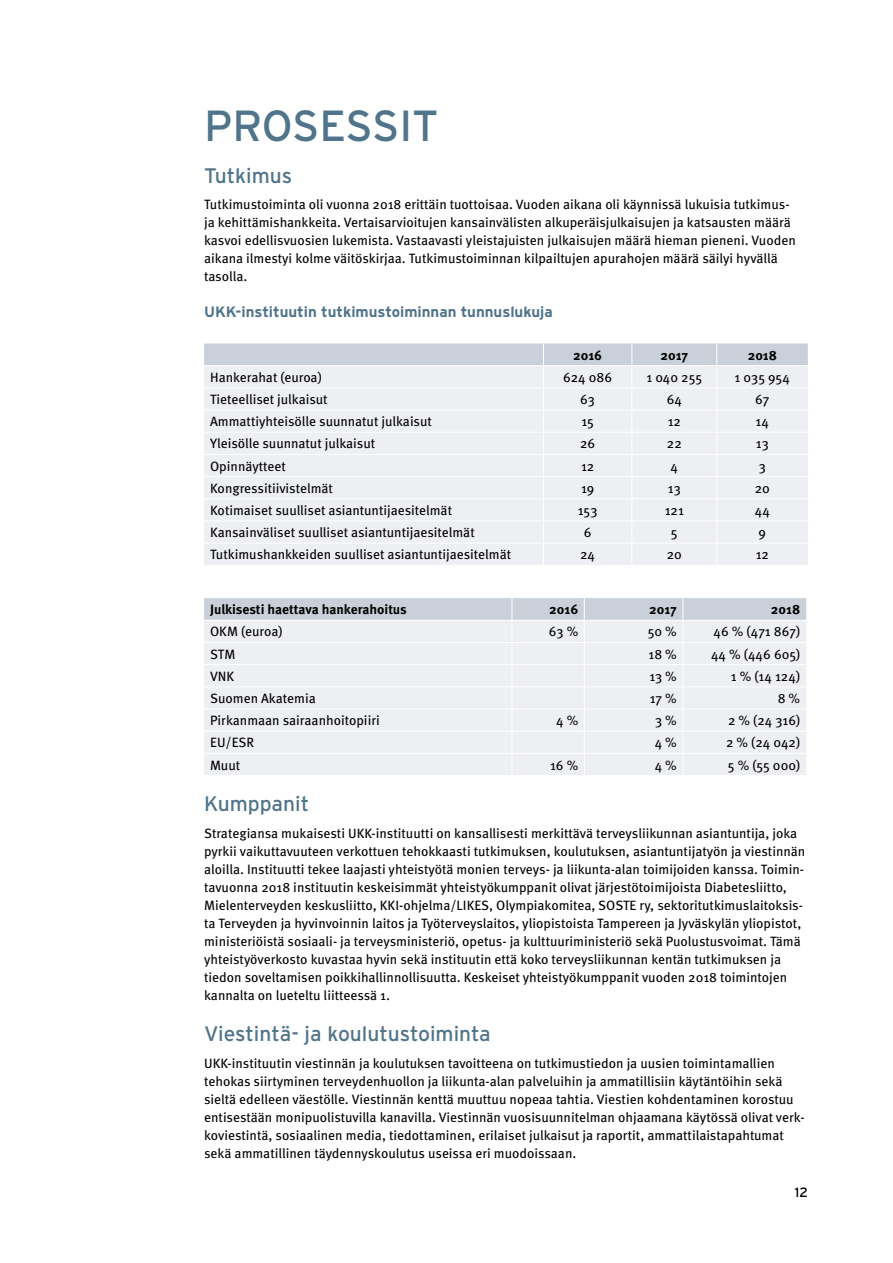
<style>
.page{position:relative;width:893px;height:1263px;background:#fff}
.page>*{position:absolute;margin:0;border:0;box-sizing:border-box;transform-origin:0 0}
.t1{font:43.5px "Interstate";letter-spacing:-.005em;color:#50748a}
.t2{font:21px "Interstate";color:#50748a}
.t3{font:700 15px "Interstate";color:#50748a}
.t4{font:13.5px/18px "Meta OT";color:#000}
.t5{font:700 13.5px "Meta OT";color:#000}
.t6{font:13.5px "Interstate";color:#000}
</style>
<div class="page">
<svg style="left:204px;top:343px;width:604px;height:222px"></svg>
<hr style="left:204px;top:365px;width:339px;height:1px;background:#fff">
<hr style="left:543px;top:365px;width:89px;height:1px;background:#fff">
<hr style="left:632px;top:365px;width:85px;height:1px;background:#fff">
<hr style="left:717px;top:365px;width:91px;height:1px;background:#fff">
<svg style="left:204px;top:598px;width:602px;height:177px"></svg>
<hr style="left:204px;top:620px;width:308px;height:1px;background:#fff">
<hr style="left:512px;top:620px;width:72px;height:1px;background:#fff">
<hr style="left:584px;top:620px;width:99px;height:1px;background:#fff">
<hr style="left:683px;top:620px;width:123px;height:1px;background:#fff">
<h1 class="t1" style="left:204px;top:99px;width:236px">PROSESSIT</h1>
<h2 class="t2" style="left:204px;top:162px;width:90px">Tutkimus</h2>
<p class="t4" style="left:204px;top:195px;width:593px">Tutkimustoiminta oli vuonna 2018 erittäin tuottoisaa. Vuoden aikana oli käynnissä lukuisia tutkimus&shy;ja kehittämishankkeita. Vertaisarvioitujen kansainvälisten alkuperäisjulkaisujen ja katsausten määrä kasvoi edellisvuosien lukemista. Vastaavasti yleistajuisten julkaisujen määrä hieman pieneni. Vuoden aikana ilmestyi kolme väitöskirjaa. Tutkimustoiminnan kilpailtujen apurahojen määrä säilyi hyvällä tasolla.</p>
<p class="t3" style="left:204px;top:303px;width:350px">UKK-instituutin tutkimustoiminnan tunnuslukuja</p>
<p class="t5" style="left:573px;top:346px;width:31px">2016</p>
<p class="t5" style="left:660px;top:346px;width:29px">2017</p>
<p class="t5" style="left:748px;top:346px;width:31px">2018</p>
<p class="t4" style="left:210px;top:368px;width:113px">Hankerahat (euroa)</p>
<p class="t4" style="left:563px;top:368px;width:51px">624 086</p>
<p class="t4" style="left:646px;top:368px;width:57px">1 040 255</p>
<p class="t4" style="left:735px;top:368px;width:57px">1 035 954</p>
<p class="t4" style="left:210px;top:390px;width:119px">Tieteelliset julkaisut</p>
<p class="t4" style="left:580px;top:390px;width:16px">63</p>
<p class="t4" style="left:667px;top:390px;width:17px">64</p>
<p class="t4" style="left:755px;top:390px;width:16px">67</p>
<p class="t4" style="left:210px;top:413px;width:223px">Ammattiyhteisölle suunnatut julkaisut</p>
<p class="t4" style="left:581px;top:413px;width:14px">15</p>
<p class="t4" style="left:668px;top:413px;width:15px">12</p>
<p class="t4" style="left:756px;top:413px;width:15px">14</p>
<p class="t4" style="left:210px;top:435px;width:167px">Yleisölle suunnatut julkaisut</p>
<p class="t4" style="left:580px;top:435px;width:17px">26</p>
<p class="t4" style="left:667px;top:435px;width:16px">22</p>
<p class="t4" style="left:756px;top:435px;width:14px">13</p>
<p class="t4" style="left:210px;top:457px;width:77px">Opinnäytteet</p>
<p class="t4" style="left:581px;top:457px;width:15px">12</p>
<p class="t4" style="left:671px;top:457px;width:9px">4</p>
<p class="t4" style="left:759px;top:457px;width:9px">3</p>
<p class="t4" style="left:210px;top:479px;width:124px">Kongressitiivistelmät</p>
<p class="t4" style="left:581px;top:479px;width:15px">19</p>
<p class="t4" style="left:668px;top:479px;width:14px">13</p>
<p class="t4" style="left:755px;top:479px;width:17px">20</p>
<p class="t4" style="left:210px;top:501px;width:244px">Kotimaiset suulliset asiantuntijaesitelmät</p>
<p class="t4" style="left:578px;top:501px;width:21px">153</p>
<p class="t4" style="left:665px;top:501px;width:21px">121</p>
<p class="t4" style="left:755px;top:501px;width:17px">44</p>
<p class="t4" style="left:210px;top:524px;width:266px">Kansainväliset suulliset asiantuntijaesitelmät</p>
<p class="t4" style="left:584px;top:524px;width:9px">6</p>
<p class="t4" style="left:671px;top:524px;width:8px">5</p>
<p class="t4" style="left:758px;top:524px;width:9px">9</p>
<p class="t4" style="left:210px;top:546px;width:303px">Tutkimushankkeiden suulliset asiantuntijaesitelmät</p>
<p class="t4" style="left:580px;top:546px;width:17px">24</p>
<p class="t4" style="left:667px;top:546px;width:17px">20</p>
<p class="t4" style="left:756px;top:546px;width:15px">12</p>
<p class="t5" style="left:210px;top:601px;width:198px">Julkisesti haettava hankerahoitus</p>
<p class="t5" style="left:549px;top:601px;width:31px">2016</p>
<p class="t5" style="left:649px;top:601px;width:29px">2017</p>
<p class="t5" style="left:771px;top:601px;width:31px">2018</p>
<p class="t4" style="left:210px;top:623px;width:74px">OKM (euroa)</p>
<p class="t4" style="left:549px;top:623px;width:31px">63 %</p>
<p class="t4" style="left:648px;top:623px;width:31px">50 %</p>
<p class="t4" style="left:714px;top:623px;width:88px">46 % (471 867)</p>
<p class="t4" style="left:210px;top:645px;width:27px">STM</p>
<p class="t4" style="left:648px;top:645px;width:30px">18 %</p>
<p class="t4" style="left:711px;top:645px;width:91px">44 % (446 605)</p>
<p class="t4" style="left:210px;top:667px;width:26px">VNK</p>
<p class="t4" style="left:649px;top:667px;width:29px">13 %</p>
<p class="t4" style="left:731px;top:667px;width:71px">1 % (14 124)</p>
<p class="t4" style="left:210px;top:689px;width:107px">Suomen Akatemia</p>
<p class="t4" style="left:650px;top:689px;width:29px">17 %</p>
<p class="t4" style="left:778px;top:689px;width:24px">8 %</p>
<p class="t4" style="left:210px;top:712px;width:171px">Pirkanmaan sairaanhoitopiiri</p>
<p class="t4" style="left:556px;top:712px;width:24px">4 %</p>
<p class="t4" style="left:655px;top:712px;width:23px">3 %</p>
<p class="t4" style="left:728px;top:712px;width:74px">2 % (24 316)</p>
<p class="t4" style="left:210px;top:734px;width:45px">EU/ESR</p>
<p class="t4" style="left:655px;top:734px;width:24px">4 %</p>
<p class="t4" style="left:726px;top:734px;width:76px">2 % (24 042)</p>
<p class="t4" style="left:210px;top:756px;width:32px">Muut</p>
<p class="t4" style="left:550px;top:756px;width:30px">16 %</p>
<p class="t4" style="left:655px;top:756px;width:24px">4 %</p>
<p class="t4" style="left:728px;top:756px;width:74px">5 % (55 000)</p>
<h2 class="t2" style="left:204px;top:791px;width:107px">Kumppanit</h2>
<p class="t4" style="left:204px;top:824px;width:603px">Strategiansa mukaisesti UKK-instituutti on kansallisesti merkittävä terveysliikunnan asiantuntija, joka pyrkii vaikuttavuuteen verkottuen tehokkaasti tutkimuksen, koulutuksen, asiantuntijatyön ja viestinnän aloilla. Instituutti tekee laajasti yhteistyötä monien terveys- ja liikunta-alan toimijoiden kanssa. Toimin&shy;tavuonna 2018 instituutin keskeisimmät yhteistyökumppanit olivat järjestötoimijoista Diabetesliitto, Mielenterveyden keskusliitto, KKI-ohjelma/LIKES, Olympiakomitea, SOSTE ry, sektoritutkimuslaitoksis&shy;ta Terveyden ja hyvinvoinnin laitos ja Työterveyslaitos, yliopistoista Tampereen ja Jyväskylän yliopistot, ministeriöistä sosiaali- ja terveysministeriö, opetus- ja kulttuuriministeriö sekä Puolustusvoimat. Tämä yhteistyöverkosto kuvastaa hyvin sekä instituutin että koko terveysliikunnan kentän tutkimuksen ja tiedon soveltamisen poikkihallinnollisuutta. Keskeiset yhteistyökumppanit vuoden 2018 toimintojen kannalta on lueteltu liitteessä 1.</p>
<h2 class="t2" style="left:204px;top:1021px;width:288px">Viestintä- ja koulutustoiminta</h2>
<p class="t4" style="left:204px;top:1054px;width:602px">UKK-instituutin viestinnän ja koulutuksen tavoitteena on tutkimustiedon ja uusien toimintamallien tehokas siirtyminen terveydenhuollon ja liikunta-alan palveluihin ja ammatillisiin käytäntöihin sekä sieltä edelleen väestölle. Viestinnän kenttä muuttuu nopeaa tahtia. Viestien kohdentaminen korostuu entisestään monipuolistuvilla kanavilla. Viestinnän vuosisuunnitelman ohjaamana käytössä olivat verk&shy;koviestintä, sosiaalinen media, tiedottaminen, erilaiset julkaisut ja raportit, ammattilaistapahtumat sekä ammatillinen täydennyskoulutus useissa eri muodoissaan.</p>
<p class="t6" style="left:795px;top:1184px;width:15px">12</p>
</div>
